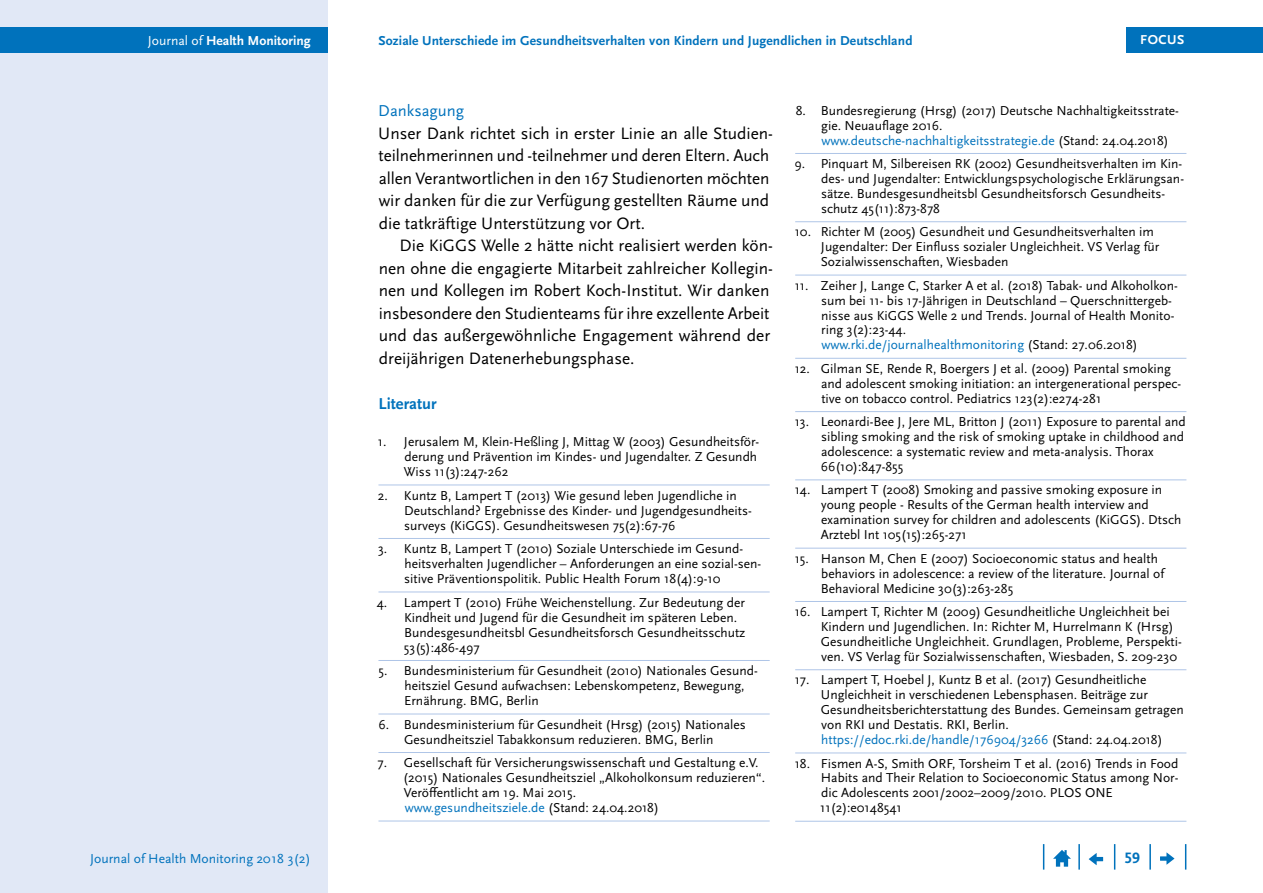
<style>
.page{position:relative;width:1263px;height:893px;background:#fff}
.page>*{position:absolute;margin:0;border:0;box-sizing:border-box;transform-origin:0 0}
.Copy_Einzug{font:17.25px/22.5px "Scala Sans Pro";color:#000}
.Copy{font:17.25px/22.5px "Scala Sans Pro";color:#000}
.t1{font:16.5px "Scala Sans Pro";color:#0072bc}
.t2{font:700 16.5px "Scala Sans Pro";color:#0072bc}
.t3{font:700 15.75px "Scala Sans Pro";color:#0072bc}
.t4{font:13.65px "Scala Sans Pro";color:#0072bc}
.t5{font:700 13.65px "Scala Sans Pro";color:#fff}
.Literaturverzeichnis{font:13.5px/15px "Scala Sans Pro";color:#000}
.t6{font:700 13.5px "Scala Sans Pro";letter-spacing:.01em;color:#0072bc}
.t7{font:700 13.5px "Scala Sans Pro";letter-spacing:.04em;color:#fff}
.s1{font-weight:400}
.s2{color:#0072bc}
</style>
<div class="page">
<div style="left:0;top:0;width:327px;height:893px;background:#e1e8f6"></div>
<div style="left:0;top:28px;width:327px;height:25px;background:#0072bc"></div>
<svg style="left:1185px;top:844px;width:1px;height:26px"></svg>
<hr style="left:1149px;top:844px;width:2px;height:26px;background:#0072bc">
<svg style="left:1114px;top:844px;width:1px;height:26px"></svg>
<hr style="left:1078px;top:844px;width:2px;height:26px;background:#0072bc">
<svg style="left:1043px;top:844px;width:1px;height:26px"></svg>
<svg style="left:1053px;top:850px;width:18px;height:17px"></svg>
<svg style="left:1089px;top:853px;width:14px;height:12px"></svg>
<svg style="left:1160px;top:852px;width:14px;height:13px"></svg>
<div style="left:1126px;top:28px;width:137px;height:25px;background:#0072bc"></div>
<hr style="left:795px;top:153px;width:391px;height:1px;background:#afc5e7">
<hr style="left:795px;top:221px;width:391px;height:1px;background:#afc5e7">
<hr style="left:795px;top:275px;width:391px;height:1px;background:#afc5e7">
<hr style="left:795px;top:358px;width:391px;height:1px;background:#afc5e7">
<hr style="left:795px;top:411px;width:391px;height:1px;background:#afc5e7">
<hr style="left:795px;top:479px;width:391px;height:1px;background:#afc5e7">
<hr style="left:795px;top:548px;width:391px;height:1px;background:#afc5e7">
<hr style="left:795px;top:601px;width:391px;height:1px;background:#afc5e7">
<hr style="left:795px;top:669px;width:391px;height:1px;background:#afc5e7">
<hr style="left:795px;top:753px;width:391px;height:1px;background:#afc5e7">
<hr style="left:795px;top:821px;width:391px;height:1px;background:#afc5e7">
<hr style="left:378px;top:485px;width:392px;height:1px;background:#afc5e7">
<hr style="left:378px;top:538px;width:392px;height:1px;background:#afc5e7">
<hr style="left:378px;top:592px;width:392px;height:1px;background:#afc5e7">
<hr style="left:378px;top:660px;width:392px;height:1px;background:#afc5e7">
<hr style="left:378px;top:714px;width:392px;height:1px;background:#afc5e7">
<hr style="left:378px;top:752px;width:392px;height:1px;background:#afc5e7">
<hr style="left:378px;top:821px;width:392px;height:1px;background:#afc5e7">
<p class="t5" style="left:148px;top:33px;width:164px"><span class="s1">Journal of</span> Health Monitoring</p>
<p class="t6" style="left:378px;top:33px;width:536px">Soziale Unterschiede im Gesundheitsverhalten von Kindern und Jugendlichen in Deutschland</p>
<p class="t7" style="left:1140px;top:32px;width:46px">FOCUS</p>
<h2 class="t1" style="left:378px;top:101px;width:87px">Danksagung</h2>
<p class="Copy" style="left:378px;top:122px;width:396px">Unser Dank richtet sich in erster Linie an alle Studien&shy;teilnehmerinnen und -teilnehmer und deren Eltern. Auch allen Verantwortlichen in den 167 Studienorten möchten wir danken für die zur Verfügung gestellten Räume und die tatkräftige Unterstützung vor Ort.</p>
<p class="Copy_Einzug" style="left:379px;top:234px;width:396px;text-indent:21px">Die KiGGS Welle 2 hätte nicht realisiert werden kön&shy;nen ohne die engagierte Mitarbeit zahlreicher Kollegin&shy;nen und Kollegen im Robert Koch-Institut. Wir danken insbesondere den Studienteams für ihre exzellente Arbeit und das außergewöhnliche Engagement während der dreijährigen Datenerhebungsphase.</p>
<h1 class="t2" style="left:379px;top:393px;width:60px">Literatur</h1>
<p class="Literaturverzeichnis" style="left:404px;top:434px;width:357px;text-indent:-26px">1. Jerusalem M, Klein-Heßling J, Mittag W (2003) Gesundheitsför&shy;derung und Prävention im Kindes- und Jugendalter. Z Gesundh<br>Wiss 11(3):247-262</p>
<p class="Literaturverzeichnis" style="left:404px;top:488px;width:348px;text-indent:-26px">2. Kuntz B, Lampert T (2013) Wie gesund leben Jugendliche in<br>Deutschland? Ergebnisse des Kinder- und Jugendgesundheits&shy;surveys (KiGGS). Gesundheitswesen 75(2):67-76</p>
<p class="Literaturverzeichnis" style="left:404px;top:541px;width:358px;text-indent:-26px">3. Kuntz B, Lampert T (2010) Soziale Unterschiede im Gesund&shy;heitsverhalten Jugendlicher – Anforderungen an eine sozial-sen&shy;sitive Präventionspolitik. Public Health Forum 18(4):9-10</p>
<p class="Literaturverzeichnis" style="left:404px;top:595px;width:343px;text-indent:-27px">4. Lampert T (2010) Frühe Weichenstellung. Zur Bedeutung der Kindheit und Jugend für die Gesundheit im späteren Leben.<br>Bundesgesundheitsbl Gesundheitsforsch Gesundheitsschutz 53(5):486-497</p>
<p class="Literaturverzeichnis" style="left:404px;top:663px;width:355px;text-indent:-26px">5. Bundesministerium für Gesundheit (2010) Nationales Gesund&shy;heitsziel Gesund aufwachsen: Lebenskompetenz, Bewegung,<br>Ernährung. BMG, Berlin</p>
<p class="Literaturverzeichnis" style="left:378px;top:717px;width:369px;text-align:center">6. Bundesministerium für Gesundheit (Hrsg) (2015) Nationales<br>Gesundheitsziel Tabakkonsum reduzieren. BMG, Berlin</p>
<p class="Literaturverzeichnis" style="left:403px;top:755px;width:363px;text-indent:-26px">7. Gesellschaft für Versicherungswissenschaft und Gestaltung e.V. (2015) Nationales Gesundheitsziel „Alkoholkonsum reduzieren“.<br>Veröffentlicht am 19. Mai 2015.<br><span class="s2">www.gesundheitsziele.de</span> (Stand: 24.04.2018)</p>
<p class="Literaturverzeichnis" style="left:821px;top:103px;width:359px;text-indent:-25px">8. Bundesregierung (Hrsg) (2017) Deutsche Nachhaltigkeitsstrate&shy;gie. Neuauflage 2016. <span class="s2">www.deutsche-nachhaltigkeitsstrategie.de</span> (Stand: 24.04.2018)</p>
<p class="Literaturverzeichnis" style="left:821px;top:156px;width:364px;text-indent:-26px">9. Pinquart M, Silbereisen RK (2002) Gesundheitsverhalten im Kin&shy;des- und Jugendalter: Entwicklungspsychologische Erklärungsan&shy;sätze. Bundesgesundheitsbl Gesundheitsforsch Gesundheits&shy;schutz 45(11):873-878</p>
<p class="Literaturverzeichnis" style="left:821px;top:224px;width:340px;text-indent:-26px">10. Richter M (2005) Gesundheit und Gesundheitsverhalten im<br>Jugendalter: Der Einfluss sozialer Ungleichheit. VS Verlag für<br>Sozialwissenschaften, Wiesbaden</p>
<p class="Literaturverzeichnis" style="left:821px;top:278px;width:358px;text-indent:-26px">11. Zeiher J, Lange C, Starker A et al. (2018) Tabak- und Alkoholkon&shy;sum bei 11- bis 17-Jährigen in Deutschland – Querschnittergeb&shy;nisse aus KiGGS Welle 2 und Trends. Journal of Health Monito&shy;ring 3(2):23-44.<br><span class="s2">www.rki.de/journalhealthmonitoring</span> (Stand: 27.06.2018)</p>
<p class="Literaturverzeichnis" style="left:821px;top:361px;width:362px;text-indent:-26px">12. Gilman SE, Rende R, Boergers J et al. (2009) Parental smoking and adolescent smoking initiation: an intergenerational perspec&shy;tive on tobacco control. Pediatrics 123(2):e274-281</p>
<p class="Literaturverzeichnis" style="left:821px;top:414px;width:367px;text-indent:-26px">13. Leonardi-Bee J, Jere ML, Britton J (2011) Exposure to parental and sibling smoking and the risk of smoking uptake in childhood and adolescence: a systematic review and meta-analysis. Thorax 66(10):847-855</p>
<p class="Literaturverzeichnis" style="left:821px;top:482px;width:362px;text-indent:-26px">14. Lampert T (2008) Smoking and passive smoking exposure in young people - Results of the German health interview and examination survey for children and adolescents (KiGGS). Dtsch Arztebl Int 105(15):265-271</p>
<p class="Literaturverzeichnis" style="left:821px;top:551px;width:345px;text-indent:-26px">15. Hanson M, Chen E (2007) Socioeconomic status and health behaviors in adolescence: a review of the literature. Journal of<br>Behavioral Medicine 30(3):263-285</p>
<p class="Literaturverzeichnis" style="left:821px;top:604px;width:362px;text-indent:-26px">16. Lampert T, Richter M (2009) Gesundheitliche Ungleichheit bei Kindern und Jugendlichen. In: Richter M, Hurrelmann K (Hrsg)<br>Gesundheitliche Ungleichheit. Grundlagen, Probleme, Perspekti&shy;ven. VS Verlag für Sozialwissenschaften, Wiesbaden, S. 209-230</p>
<p class="Literaturverzeichnis" style="left:821px;top:672px;width:364px;text-indent:-26px">17. Lampert T, Hoebel J, Kuntz B et al. (2017) Gesundheitliche Ungleichheit in verschiedenen Lebensphasen. Beiträge zur Gesundheitsberichterstattung des Bundes. Gemeinsam getragen von RKI und Destatis. RKI, Berlin. <span class="s2">https://edoc.rki.de/handle/176904/3266</span> (Stand: 24.04.2018)</p>
<p class="Literaturverzeichnis" style="left:820px;top:756px;width:360px;text-indent:-26px">18. Fismen A-S, Smith ORF, Torsheim T et al. (2016) Trends in Food Habits and Their Relation to Socioeconomic Status among Nor&shy;dic Adolescents 2001/2002–2009/2010. PLOS ONE 11(2):e0148541</p>
<p class="t4" style="left:90px;top:850px;width:222px">Journal of Health Monitoring 2018 3(2)</p>
<p class="t3" style="left:1124px;top:849px;width:17px">59</p>
</div>
